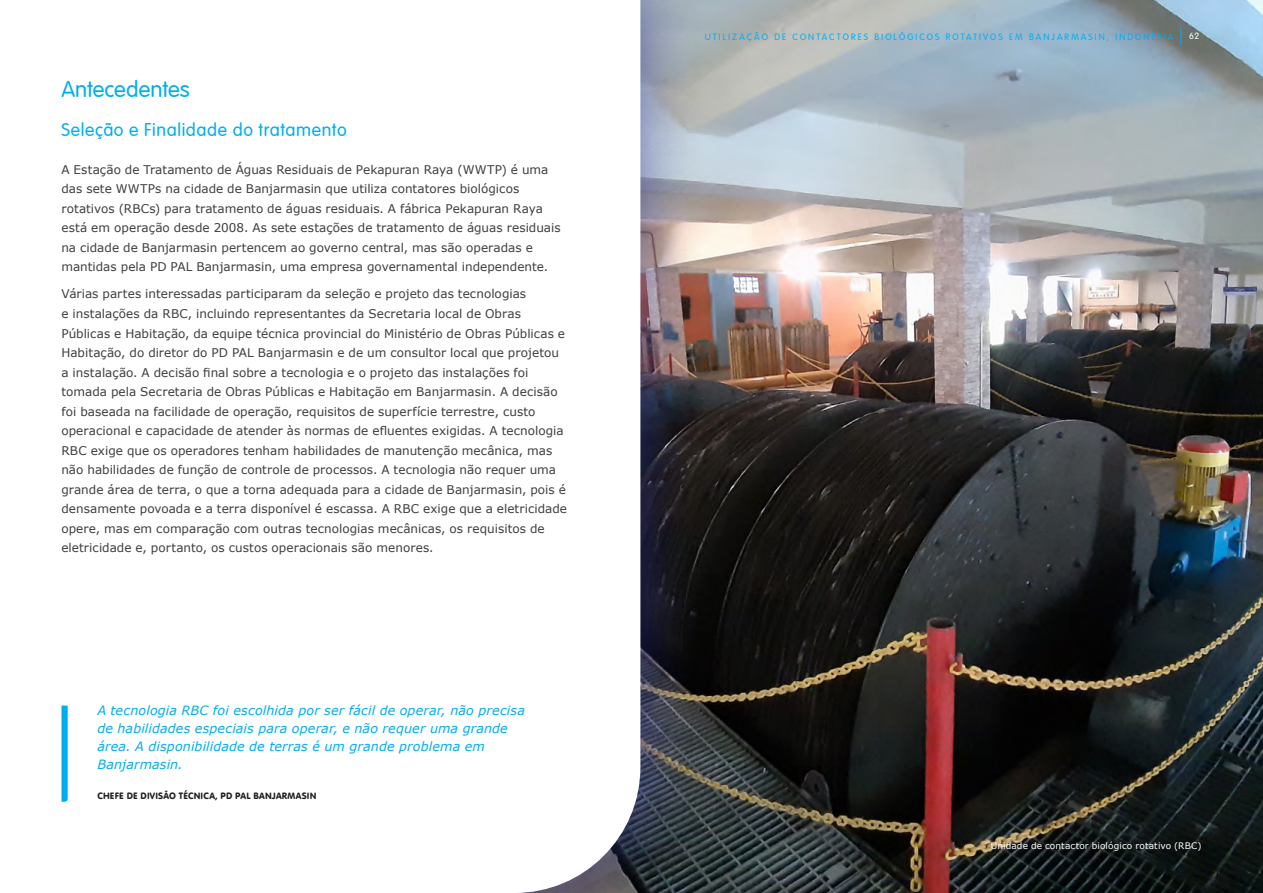
<style>
.page{position:relative;width:1263px;height:893px;background:#fff}
.page>*{position:absolute;margin:0;border:0;box-sizing:border-box;transform-origin:0 0}
.t1{font:300 22.5px "VAG Rounded";color:#00aeef}
.t2{font:300 18px "VAG Rounded LT";letter-spacing:.035em;color:#00aeef}
.NEW_Pull_Quote{font:italic 12.75px/18px "Verdana";letter-spacing:.01em;color:#00aeef}
.Body_Copy{font:12px/19.5px "Verdana";letter-spacing:.005em;color:#3e3e3f}
.t3{font:300 9px "VAG Rounded LT";letter-spacing:.23em;color:#00aeef}
.Photo_Description{font:9px "Verdana";letter-spacing:.01em;color:#fff}
.NEW_Pull_Quote-2{font:9px "VAG Rounded BT";letter-spacing:.02em;color:#231f20}
.t4{font:300 9px "VAG Rounded";color:#fff}
</style>
<div class="page">
<img style="left:704px;top:0;width:559px;height:893px">
<div style="left:0;top:0;width:704px;height:893px;background:#2e3092;opacity:.65"></div>
<svg style="left:35px;top:0;width:605px;height:893px"></svg>
<svg style="left:62px;top:706px;width:6px;height:96px"></svg>
<div style="left:0;top:0;width:35px;height:893px;background:#fff"></div>
<svg style="left:1181px;top:27px;width:1px;height:18px"></svg>
<h1 class="t1" style="left:61px;top:76px;width:130px">Antecedentes</h1>
<h2 class="t2" style="left:61px;top:120px;width:287px">Seleção e Finalidade do tratamento</h2>
<p class="Body_Copy" style="left:61px;top:160px;width:501px">A Estação de Tratamento de Águas Residuais de Pekapuran Raya (WWTP) é uma das sete WWTPs na cidade de Banjarmasin que utiliza contatores biológicos rotativos (RBCs) para tratamento de águas residuais. A fábrica Pekapuran Raya está em operação desde 2008. As sete estações de tratamento de águas residuais na cidade de Banjarmasin pertencem ao governo central, mas são operadas e mantidas pela PD PAL Banjarmasin, uma empresa governamental independente.</p>
<p class="Body_Copy" style="left:61px;top:284px;width:507px">Várias partes interessadas participaram da seleção e projeto das tecnologias<br>e instalações da RBC, incluindo representantes da Secretaria local de Obras Públicas e Habitação, da equipe técnica provincial do Ministério de Obras Públicas e Habitação, do diretor do PD PAL Banjarmasin e de um consultor local que projetou a instalação. A decisão final sobre a tecnologia e o projeto das instalações foi tomada pela Secretaria de Obras Públicas e Habitação em Banjarmasin. A decisão foi baseada na facilidade de operação, requisitos de superfície terrestre, custo operacional e capacidade de atender às normas de efluentes exigidas. A tecnologia RBC exige que os operadores tenham habilidades de manutenção mecânica, mas não habilidades de função de controle de processos. A tecnologia não requer uma grande área de terra, o que a torna adequada para a cidade de Banjarmasin, pois é densamente povoada e a terra disponível é escassa. A RBC exige que a eletricidade opere, mas em comparação com outras tecnologias mecânicas, os requisitos de eletricidade e, portanto, os custos operacionais são menores.</p>
<p class="NEW_Pull_Quote" style="left:97px;top:702px;width:429px">A tecnologia RBC foi escolhida por ser fácil de operar, não precisa de habilidades especiais para operar, e não requer uma grande área. A disponibilidade de terras é um grande problema em Banjarmasin.</p>
<p class="NEW_Pull_Quote-2" style="left:97px;top:790px;width:220px">CHEFE DE DIVISÃO TÉCNICA, PD PAL BANJARMASIN</p>
<p class="t3" style="left:705px;top:31px;width:470px">UTILIZAÇÃO DE CONTACTORES BIOLÓGICOS ROTATIVOS EM BANJARMASIN, INDONÉSIA</p>
<p class="t4" style="left:1189px;top:31px;width:12px">62</p>
<p class="Photo_Description" style="left:991px;top:840px;width:212px">Unidade de contactor biológico rotativo (RBC)</p>
</div>
